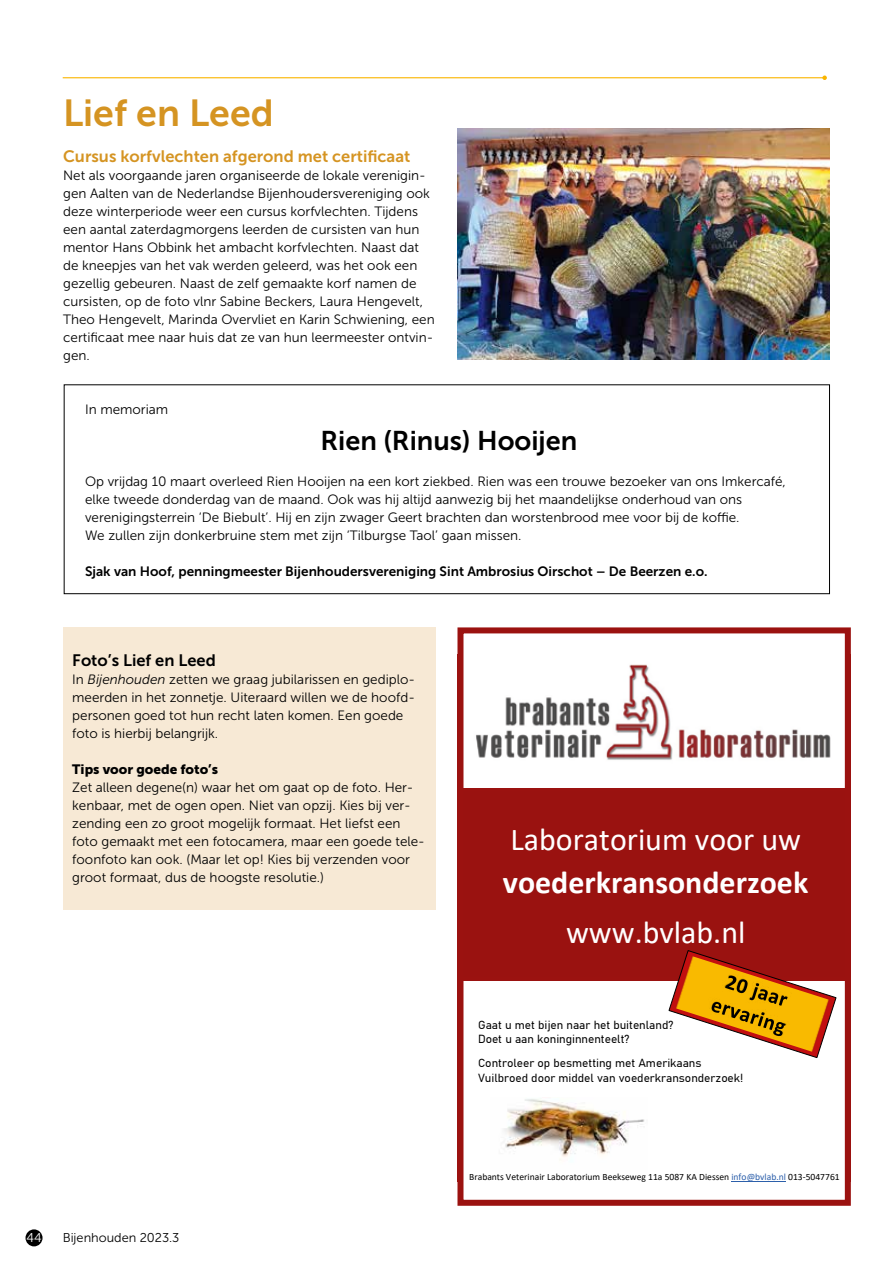
<style>
.page{position:relative;width:893px;height:1263px;background:#fff}
.page>*{position:absolute;margin:0;border:0;box-sizing:border-box;transform-origin:0 0}
.t1{font:37.5px "Museo Sans 700";color:#d59422}
.t2{font:31.95px "Calibri";color:#fff}
.t3{font:700 31.95px "Calibri";color:#fff}
.t4{font:27px "Museo Sans 700";color:#000}
.t5{font:16.5px "Museo Sans 700";color:#d59422}
.t6{font:16.5px "Museo Sans 700";color:#000}
.t7{font:13.5px/18px "Museo Sans 300";color:#000}
.t8{font:13.5px "Museo Sans 700";color:#000}
.t9{font:13.5px "Museo Sans 900";color:#000}
.t10{font:12.75px "Museo Sans 300";color:#000}
.t11{font:12.75px "Museo Sans 300";color:#fff}
.t12{font:11.7px/14.1px "Bahnschrift 15 e 0000";color:#000}
.t13{font:9.6px "Calibri";color:#000}
.s1{font-style:italic}
.s2{color:#2c5faa}
</style>
<div class="page">
<hr style="left:63px;top:77px;width:762px;height:1px;background:#fab500">
<svg style="left:822px;top:76px;width:5px;height:4px"></svg>
<div style="left:457px;top:788px;width:394px;height:192px;background:#9b1210"></div>
<img style="left:476px;top:664px;width:355px;height:96px">
<img style="left:504px;top:1099px;width:141px;height:58px">
<svg style="left:668px;top:950px;width:169px;height:108px"></svg>
<img style="left:692px;top:981px;width:125px;height:72px">
<img style="left:671px;top:1000px;width:23px;height:31px">
<hr style="left:731px;top:1181px;width:55px;height:1px;background:#2c5faa">
<div style="left:457px;top:627px;width:394px;height:579px;border:6px solid #9b1210"></div>
<img style="left:457px;top:128px;width:372px;height:232px">
<div style="left:64px;top:384px;width:766px;height:210px;border:1px solid #000"></div>
<div style="left:64px;top:627px;width:372px;height:283px;background:#f7e9d5"></div>
<div style="left:26px;top:1229px;width:17px;height:17px;background:#000;border-radius:50%"></div>
<h1 class="t1" style="left:63px;top:92px;width:212px">Lief en Leed</h1>
<p class="t5" style="left:63px;top:147px;width:349px">Cursus korfvlechten afgerond met certificaat</p>
<p class="t7" style="left:63px;top:166px;width:373px">Net als voorgaande jaren organiseerde de lokale verenigin&shy;gen Aalten van de Nederlandse Bijenhoudersvereniging ook deze winterperiode weer een cursus korfvlechten. Tijdens een aantal zaterdagmorgens leerden de cursisten van hun mentor Hans Obbink het ambacht korfvlechten. Naast dat de kneepjes van het vak werden geleerd, was het ook een gezellig gebeuren. Naast de zelf gemaakte korf namen de cursisten, op de foto vlnr Sabine Beckers, Laura Hengevelt, Theo Hengevelt, Marinda Overvliet en Karin Schwiening, een certificaat mee naar huis dat ze van hun leermeester ontvin&shy;gen.</p>
<p class="t7" style="left:85px;top:400px;width:85px">In memoriam</p>
<h3 class="t4" style="left:321px;top:425px;width:258px">Rien (Rinus) Hooijen</h3>
<p class="t7" style="left:85px;top:472px;width:702px">Op vrijdag 10 maart overleed Rien Hooijen na een kort ziekbed. Rien was een trouwe bezoeker van ons Imkercafé, elke tweede donderdag van de maand. Ook was hij altijd aanwezig bij het maandelijkse onderhoud van ons verenigingsterrein ‘De Biebult’. Hij en zijn zwager Geert brachten dan worstenbrood mee voor bij de koffie.<br>We zullen zijn donkerbruine stem met zijn ‘Tilburgse Taol’ gaan missen.</p>
<p class="t8" style="left:85px;top:563px;width:624px">Sjak van Hoof, penningmeester Bijenhoudersvereniging Sint Ambrosius Oirschot – De Beerzen e.o.</p>
<p class="t6" style="left:72px;top:651px;width:145px">Foto’s Lief en Leed</p>
<p class="t7" style="left:72px;top:670px;width:344px">In <span class="s1">Bijenhouden</span> zetten we graag jubilarissen en gediplo&shy;meerden in het zonnetje. Uiteraard willen we de hoofd&shy;personen goed tot hun recht laten komen. Een goede foto is hierbij belangrijk.</p>
<p class="t9" style="left:72px;top:762px;width:147px">Tips voor goede foto’s</p>
<p class="t7" style="left:72px;top:778px;width:354px">Zet alleen degene(n) waar het om gaat op de foto. Her&shy;kenbaar, met de ogen open. Niet van opzij. Kies bij ver&shy;zending een zo groot mogelijk formaat. Het liefst een foto gemaakt met een fotocamera, maar een goede tele&shy;foonfoto kan ook. (Maar let op! Kies bij verzenden voor groot formaat, dus de hoogste resolutie.)</p>
<p class="t11" style="left:26px;top:1231px;width:17px">44</p>
<p class="t10" style="left:63px;top:1231px;width:118px">Bijenhouden 2023.3</p>
<h2 class="t2" style="left:510px;top:818px;width:292px">Laboratorium voor uw</h2>
<h2 class="t3" style="left:503px;top:859px;width:307px">voederkransonderzoek</h2>
<h2 class="t2" style="left:566px;top:910px;width:181px">www.bvlab.nl</h2>
<p class="t12" style="left:478px;top:1017px;width:197px">Gaat u met bijen naar het buitenland?<br>Doet u aan koninginnenteelt?</p>
<p class="t12" style="left:478px;top:1054px;width:267px;line-height:15.1px">Controleer op besmetting met Amerikaans<br>Vuilbroed door middel van voederkransonderzoek!</p>
<p class="t13" style="left:469px;top:1170px;width:372px">Brabants Veterinair Laboratorium Beekseweg 11a 5087 KA Diessen <span class="s2">info@bvlab.nl</span> 013-5047761</p>
</div>
